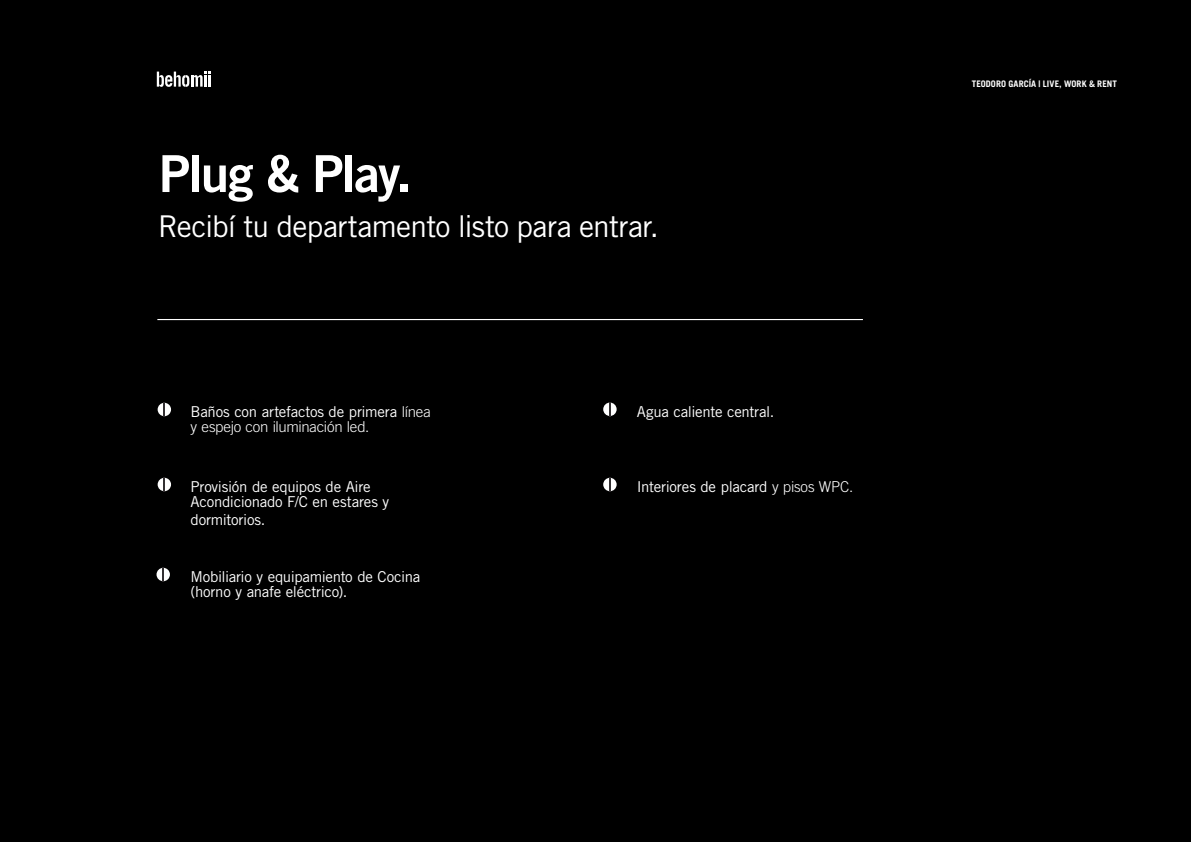
<style>
.page{position:relative;width:1191px;height:842px;background:#000}
.page>*{position:absolute;margin:0;border:0;box-sizing:border-box;transform-origin:0 0}
.t1{font:51px "Trade Gothic LT Std Bd 2";letter-spacing:-.035em;color:#fff}
.t2{font:30px "Trade Gothic LT Std";letter-spacing:-.025em;color:#fff}
.t3{font:15px/15px "Trade Gothic LT Std";letter-spacing:-.02em;color:#fff}
.t4{font:300 15px/15px "Trade Gothic LT Std";letter-spacing:-.015em;color:#fff}
.t5{font:700 9px "Trade Gothic LT Std";letter-spacing:.005em;color:#fff}
.s1{font-weight:400}
.s2{font-weight:300}
</style>
<div class="page">
<div style="left:158px;top:403px;width:13px;height:13px;background:#fff;border-radius:50%"></div>
<svg style="left:163px;top:402px;width:2px;height:15px"></svg>
<div style="left:158px;top:478px;width:13px;height:13px;background:#fff;border-radius:50%"></div>
<svg style="left:163px;top:477px;width:2px;height:15px"></svg>
<div style="left:156px;top:568px;width:14px;height:13px;background:#fff;border-radius:50%"></div>
<svg style="left:162px;top:567px;width:2px;height:15px"></svg>
<div style="left:603px;top:403px;width:13px;height:13px;background:#fff;border-radius:50%"></div>
<svg style="left:609px;top:402px;width:2px;height:15px"></svg>
<div style="left:603px;top:478px;width:13px;height:13px;background:#fff;border-radius:50%"></div>
<svg style="left:609px;top:477px;width:2px;height:15px"></svg>
<hr style="left:157px;top:319px;width:706px;height:1px;background:#fff">
<svg style="left:157px;top:72px;width:53px;height:15px"></svg>
<h1 class="t1" style="left:159px;top:142px;width:254px">Plug &amp; Play.</h1>
<h2 class="t2" style="left:158px;top:208px;width:502px">Recibí tu departamento listo para entrar.</h2>
<p class="t4" style="left:191px;top:404px;width:242px"><span class="s1">Baños con artefactos de primera</span> línea y espejo con iluminación led.</p>
<p class="t3" style="left:191px;top:479px;width:200px">Provisión de equipos de Aire<br>Acondicionado F/C en estares y</p>
<p class="t3" style="left:191px;top:512px;width:76px">dormitorios.</p>
<p class="t3" style="left:191px;top:569px;width:231px">Mobiliario y equipamiento de Cocina (horno y anafe eléctrico).</p>
<p class="t3" style="left:637px;top:404px;width:139px">Agua caliente central.</p>
<p class="t3" style="left:637px;top:479px;width:218px">Interiores de placard <span class="s2">y pisos WPC.</span></p>
<p class="t5" style="left:971px;top:78px;width:147px">TEODORO GARCÍA | LIVE, WORK &amp; RENT</p>
</div>
